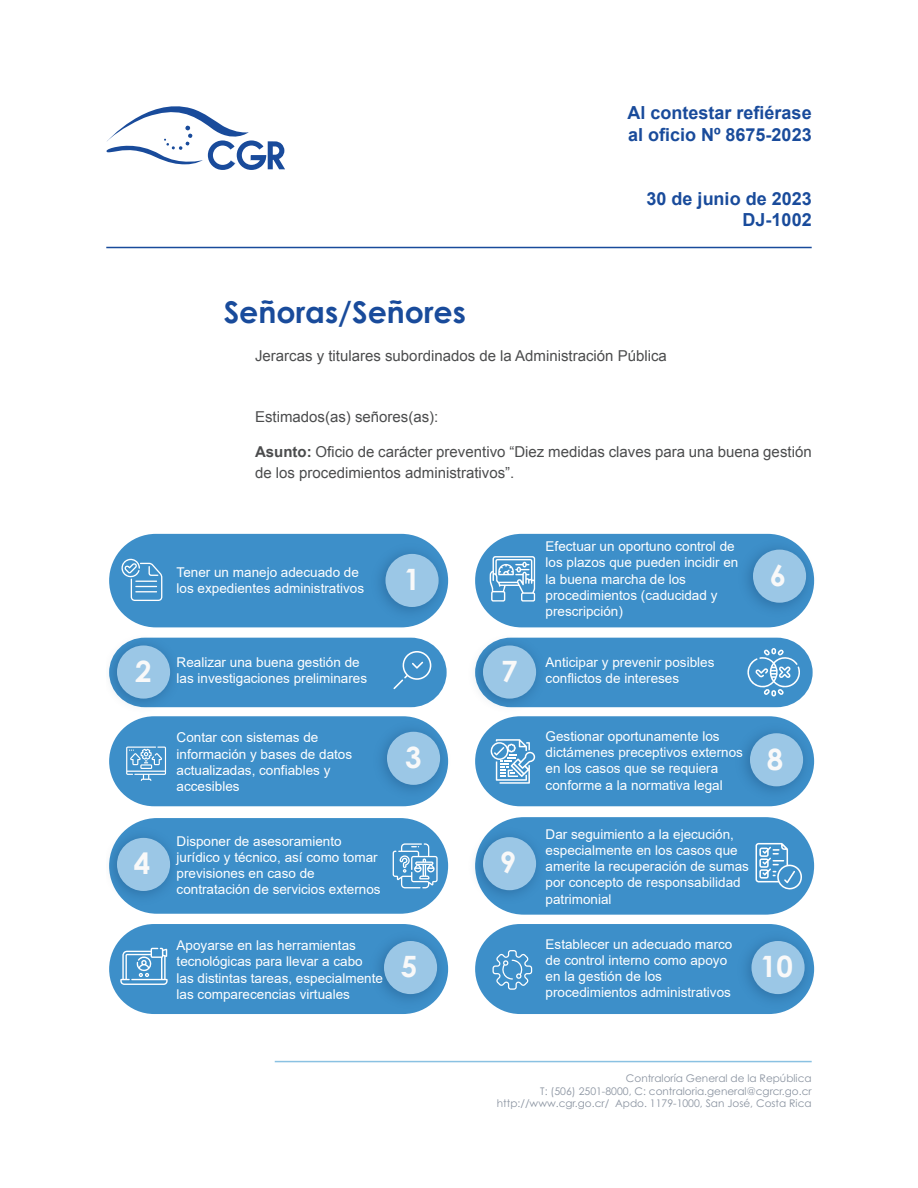
<style>
.page{position:relative;width:918px;height:1188px;background:#fff}
.page>*{position:absolute;margin:0;border:0;box-sizing:border-box;transform-origin:0 0}
.Título_Grande{font:700 30px "Century Gothic Pro";color:#194b9b}
.t1{font:700 29.4px "Century Gothic";color:#f9f9f9}
.Cuerpo_texto_derecha{font:700 18px "Arial";color:#194b9b}
.Listado_primera_pági{font:15px/21px "Arial";color:#4b4c4d}
.t2{font:13.5px/16.2px "Arial";color:#fff}
.t3{font:10.5px/12.6px "Century Gothic Pro";color:#8b94a1;text-align:right}
.s1{font-weight:700}
</style>
<div class="page">
<svg style="left:106px;top:106px;width:179px;height:64px"></svg>
<hr style="left:275px;top:1061px;width:537px;height:1px;background:#8ac1e2">
<hr style="left:106px;top:247px;width:706px;height:1px;background:#194b9b">
<img style="left:140px;top:637px;width:46px;height:80px">
<svg style="left:109px;top:638px;width:338px;height:69px;background:#4f99cd"></svg>
<div style="left:109px;top:534px;width:339px;height:93px;background:#3d8fc9;border-radius:47px"></div>
<img style="left:380px;top:538px;width:69px;height:89px">
<div style="left:385px;top:554px;width:54px;height:53px;background:#9bc7e6;border-radius:50%"></div>
<svg style="left:121px;top:559px;width:41px;height:42px"></svg>
<div style="left:109px;top:716px;width:339px;height:90px;background:#3d8fc9;border-radius:45px"></div>
<img style="left:367px;top:716px;width:82px;height:89px">
<div style="left:387px;top:732px;width:53px;height:53px;background:#9bc7e6;border-radius:50%"></div>
<svg style="left:126px;top:747px;width:40px;height:34px"></svg>
<div style="left:109px;top:818px;width:339px;height:96px;background:#3d8fc9;border-radius:48px"></div>
<img style="left:109px;top:822px;width:63px;height:89px">
<div style="left:117px;top:838px;width:53px;height:53px;background:#9bc7e6;border-radius:50%"></div>
<svg style="left:393px;top:843px;width:45px;height:45px"></svg>
<div style="left:109px;top:924px;width:339px;height:90px;background:#3d8fc9;border-radius:45px"></div>
<img style="left:378px;top:925px;width:71px;height:89px">
<div style="left:384px;top:941px;width:53px;height:53px;background:#9bc7e6;border-radius:50%"></div>
<svg style="left:120px;top:948px;width:48px;height:37px"></svg>
<div style="left:475px;top:534px;width:339px;height:93px;background:#3d8fc9;border-radius:46px"></div>
<img style="left:733px;top:533px;width:82px;height:90px">
<div style="left:753px;top:550px;width:53px;height:53px;background:#9bc7e6;border-radius:50%"></div>
<svg style="left:490px;top:556px;width:45px;height:46px"></svg>
<img style="left:506px;top:637px;width:46px;height:80px">
<svg style="left:475px;top:638px;width:338px;height:69px;background:#529bce"></svg>
<div style="left:475px;top:716px;width:339px;height:90px;background:#3d8fc9;border-radius:45px"></div>
<img style="left:730px;top:717px;width:85px;height:90px">
<div style="left:750px;top:733px;width:53px;height:53px;background:#9bc7e6;border-radius:50%"></div>
<svg style="left:490px;top:739px;width:45px;height:45px"></svg>
<div style="left:475px;top:817px;width:339px;height:98px;background:#3d8fc9;border-radius:49px"></div>
<img style="left:475px;top:821px;width:63px;height:90px">
<div style="left:483px;top:837px;width:53px;height:53px;background:#9bc7e6;border-radius:50%"></div>
<svg style="left:756px;top:843px;width:46px;height:47px"></svg>
<div style="left:475px;top:924px;width:339px;height:90px;background:#3d8fc9;border-radius:45px"></div>
<img style="left:746px;top:925px;width:69px;height:89px">
<div style="left:751px;top:941px;width:54px;height:53px;background:#9bc7e6;border-radius:50%"></div>
<svg style="left:493px;top:950px;width:39px;height:40px"></svg>
<p class="Cuerpo_texto_derecha" style="left:628px;top:101px;width:186px">Al contestar refiérase</p>
<p class="Cuerpo_texto_derecha" style="left:628px;top:123px;width:185px">al oficio Nº 8675-2023</p>
<p class="Título_Grande" style="left:224px;top:293px;width:244px">Señoras/Señores</p>
<p class="Cuerpo_texto_derecha" style="left:647px;top:186px;width:167px">30 de junio de 2023</p>
<p class="Cuerpo_texto_derecha" style="left:743px;top:208px;width:71px">DJ-1002</p>
<p class="Listado_primera_pági" style="left:255px;top:345px;width:413px">Jerarcas y titulares subordinados de la Administración Pública</p>
<p class="Listado_primera_pági" style="left:255px;top:407px;width:185px">Estimados(as) señores(as):</p>
<p class="Listado_primera_pági" style="left:255px;top:441px;width:558px"><span class="s1">Asunto:</span> Oficio de carácter preventivo “Diez medidas claves para una buena gestión de los procedimientos administrativos”.</p>
<p class="t2" style="left:177px;top:564px;width:189px">Tener un manejo adecuado de los expedientes administrativos</p>
<h2 class="t1" style="left:404px;top:557px;width:18px">1</h2>
<h2 class="t1" style="left:135px;top:649px;width:18px">2</h2>
<p class="t2" style="left:177px;top:654px;width:192px">Realizar una buena gestión de las investigaciones preliminares</p>
<h2 class="t1" style="left:134px;top:841px;width:18px">4</h2>
<p class="t2" style="left:177px;top:730px;width:177px">Contar con sistemas de información y bases de datos actualizadas, confiables y accesibles</p>
<p class="t2" style="left:177px;top:833px;width:206px">Disponer de asesoramiento jurídico y técnico, así como tomar previsiones en caso de contratación de servicios externos</p>
<p class="t2" style="left:177px;top:937px;width:208px">Apoyarse en las herramientas tecnológicas para llevar a cabo las distintas tareas, especialmente las comparecencias virtuales</p>
<h2 class="t1" style="left:405px;top:735px;width:18px">3</h2>
<h2 class="t1" style="left:401px;top:944px;width:18px">5</h2>
<p class="t2" style="left:546px;top:538px;width:194px">Efectuar un oportuno control de los plazos que pueden incidir en la buena marcha de los procedimientos (caducidad y prescripción)</p>
<h2 class="t1" style="left:501px;top:649px;width:18px">7</h2>
<p class="t2" style="left:546px;top:654px;width:170px">Anticipar y prevenir posibles conflictos de intereses</p>
<h2 class="t1" style="left:770px;top:553px;width:18px">6</h2>
<h2 class="t1" style="left:500px;top:840px;width:18px">9</h2>
<p class="t2" style="left:546px;top:728px;width:199px">Gestionar oportunamente los dictámenes preceptivos externos en los casos que se requiera conforme a la normativa legal</p>
<h2 class="t1" style="left:767px;top:737px;width:18px">8</h2>
<p class="t2" style="left:546px;top:826px;width:205px">Dar seguimiento a la ejecución, especialmente en los casos que amerite la recuperación de sumas por concepto de responsabilidad patrimonial</p>
<p class="t2" style="left:546px;top:936px;width:188px">Establecer un adecuado marco de control interno como apoyo en la gestión de los procedimientos administrativos</p>
<h2 class="t1" style="left:760px;top:944px;width:34px">10</h2>
<p class="t3" style="left:497px;top:1072px;width:316px">Contraloría General de la República<br>T: (506) 2501-8000, C: contraloria.general@cgrcr.go.cr http://www.cgr.go.cr/ Apdo. 1179-1000, San José, Costa Rica</p>
</div>
